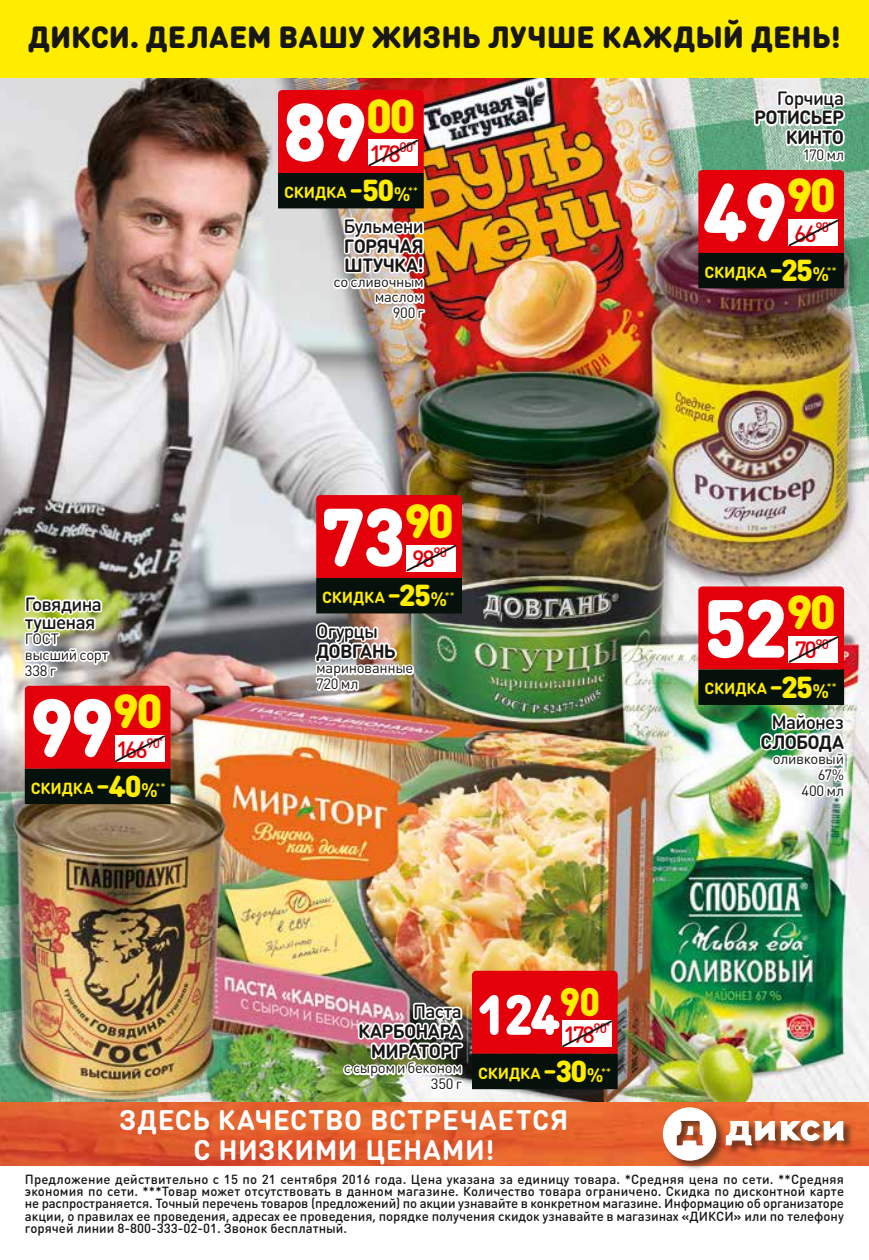
<style>
.page{position:relative;width:869px;height:1260px;background:#fff}
.page>*{position:absolute;margin:0;border:0;box-sizing:border-box;transform-origin:0 0}
.t1{font:900 80.85px "DIN Round Pro";letter-spacing:-.04em;color:#fff}
.t2{font:900 55.65px "DIN Round Pro";color:#fff;scale:.95 1}
.t3{font:900 30.28px "DIN Round Pro";letter-spacing:.005em;color:#181716}
.t4{font:700 28px/29.8px "DIN Round Pro";letter-spacing:.025em;color:#fff;text-align:center}
.t5{font:500 23.28px "DIN Round Pro";letter-spacing:-.095em;color:#e3000b}
.t6{font:700 19.07px/19.9px "DIN Round Pro";letter-spacing:-.045em;color:#181716;text-align:right}
.t7{font:500 19.07px/18px "DIN Round Pro";letter-spacing:-.04em;color:#181716}
.t8{font:700 15.92px "DIN Round Pro";letter-spacing:-.01em;color:#ffed00}
.t9{font:14.7px/15.8px "DIN Round Pro";letter-spacing:-.025em;color:#181716;text-align:right}
.t10{font:500 13.12px/12.2px "DIN Round Pro";color:#181716;text-align:justify}
.s1{font-size:28.18px}
.s2{font-weight:900;font-size:29.93px}
.s3{font-size:19.43px}
</style>
<div class="page">
<img style="left:0;top:78px;width:868px;height:1024px">
<div style="left:25px;top:769px;width:145px;height:35px;background:#06110b"></div>
<svg style="left:25px;top:686px;width:145px;height:83px;background:#e31a24"></svg>
<div style="left:698px;top:253px;width:145px;height:35px;background:#06110b"></div>
<div style="left:698px;top:670px;width:145px;height:34px;background:#06110b"></div>
<div style="left:698px;top:669px;width:145px;height:36px;border:1px solid #06110b"></div>
<svg style="left:698px;top:586px;width:145px;height:83px;background:#e41c26"></svg>
<div style="left:278px;top:174px;width:145px;height:34px;background:#06110b"></div>
<div style="left:278px;top:173px;width:145px;height:35px;border:1px solid #06110b"></div>
<svg style="left:278px;top:90px;width:145px;height:83px;background:#e41a24"></svg>
<div style="left:316px;top:579px;width:145px;height:34px;background:#06110b"></div>
<div style="left:316px;top:578px;width:145px;height:35px;border:1px solid #06110b"></div>
<svg style="left:316px;top:495px;width:145px;height:83px;background:#e31b24"></svg>
<div style="left:472px;top:1054px;width:145px;height:35px;background:#06110b"></div>
<svg style="left:472px;top:971px;width:145px;height:83px;background:#e31a24"></svg>
<img style="left:341px;top:1000px;width:125px;height:95px">
<img style="left:21px;top:593px;width:92px;height:87px">
<svg style="left:698px;top:86px;width:149px;height:167px"></svg>
<img style="left:756px;top:705px;width:92px;height:95px">
<img style="left:331px;top:213px;width:97px;height:109px">
<img style="left:312px;top:620px;width:105px;height:76px">
<img style="left:0;top:1102px;width:868px;height:63px">
<div style="left:662px;top:1107px;width:191px;height:64px;background:#181716;opacity:.57"></div>
<svg style="left:662px;top:1107px;width:181px;height:54px"></svg>
<div style="left:0;top:0;width:868px;height:78px;background:#ffed00"></div>
<h3 class="t3" style="left:28px;top:14px;width:814px">ДИКСИ. ДЕЛАЕМ ВАШУ ЖИЗНЬ ЛУЧШЕ КАЖДЫЙ ДЕНЬ!</h3>
<h1 class="t1" style="left:283px;top:71px;width:134px">89<sup>00</sup></h1>
<p class="t8" style="left:284px;top:181px;width:136px">СКИДКА <span class="s1">–</span><span class="s2">50</span><span class="s3">%</span><sup>**</sup></p>
<h3 class="t5" style="left:369px;top:138px;width:48px">178<sup>00</sup><sup>*</sup></h3>
<h3 class="t7" style="left:25px;top:594px;width:79px">Говядина тушеная</h3>
<p class="t9" style="left:25px;top:631px;width:85px;text-align:left">ГОСТ высший сорт<br>338 г</p>
<h1 class="t1" style="left:30px;top:666px;width:134px">99<sup>90</sup></h1>
<p class="t8" style="left:31px;top:777px;width:136px">СКИДКА <span class="s1">–</span><span class="s2">40</span><span class="s3">%</span><sup>**</sup></p>
<h3 class="t5" style="left:116px;top:733px;width:48px">166<sup>90</sup><sup>*</sup></h3>
<h3 class="t7" style="left:343px;top:216px;width:82px">Бульмени</h3>
<h3 class="t6" style="left:344px;top:236px;width:81px;line-height:19.1px;text-align:left">ГОРЯЧАЯ<br>ШТУЧКА!</h3>
<p class="t9" style="left:333px;top:274px;width:92px;line-height:15.2px">со сливочным маслом<br>900 г</p>
<h1 class="t1" style="left:321px;top:476px;width:134px">73<sup>90</sup></h1>
<p class="t8" style="left:322px;top:586px;width:134px">СКИДКА <span class="s1">–</span><span class="s2">25</span><span class="s3">%</span><sup>**</sup></p>
<h3 class="t5" style="left:412px;top:543px;width:40px">98<sup>90</sup><sup>*</sup></h3>
<h3 class="t7" style="left:316px;top:621px;width:63px">Огурцы</h3>
<h3 class="t6" style="left:316px;top:640px;width:81px">ДОВГАНЬ</h3>
<p class="t9" style="left:316px;top:660px;width:98px;text-align:left">маринованные<br>720 мл</p>
<h3 class="t7" style="left:413px;top:1001px;width:50px">Паста</h3>
<h3 class="t6" style="left:358px;top:1020px;width:105px">КАРБОНАРА<br>МИРАТОРГ</h3>
<p class="t9" style="left:343px;top:1060px;width:120px">с сыром и беконом<br>350 г</p>
<h2 class="t2" style="left:477px;top:972px;width:131px">124<sup>90</sup></h2>
<p class="t8" style="left:478px;top:1062px;width:135px">СКИДКА <span class="s1">–</span><span class="s2">30</span><span class="s3">%</span><sup>**</sup></p>
<h3 class="t5" style="left:563px;top:1018px;width:48px">178<sup>90</sup><sup>*</sup></h3>
<h3 class="t4" style="left:119px;top:1104px;width:450px">ЗДЕСЬ КАЧЕСТВО ВСТРЕЧАЕТСЯ<br>С НИЗКИМИ ЦЕНАМИ!</h3>
<h3 class="t7" style="left:776px;top:88px;width:69px">Горчица</h3>
<h3 class="t6" style="left:753px;top:107px;width:91px">РОТИСЬЕР<br>КИНТО</h3>
<p class="t9" style="left:802px;top:146px;width:43px">170 мл</p>
<h1 class="t1" style="left:703px;top:151px;width:134px">49<sup>90</sup></h1>
<p class="t8" style="left:704px;top:261px;width:134px">СКИДКА <span class="s1">–</span><span class="s2">25</span><span class="s3">%</span><sup>**</sup></p>
<h3 class="t5" style="left:793px;top:218px;width:39px">66<sup>90</sup><sup>*</sup></h3>
<h1 class="t1" style="left:703px;top:567px;width:134px">52<sup>90</sup></h1>
<p class="t8" style="left:704px;top:677px;width:134px">СКИДКА <span class="s1">–</span><span class="s2">25</span><span class="s3">%</span><sup>**</sup></p>
<h3 class="t5" style="left:794px;top:634px;width:39px">70<sup>90</sup><sup>*</sup></h3>
<h3 class="t7" style="left:771px;top:712px;width:74px">Майонез</h3>
<h3 class="t6" style="left:760px;top:731px;width:85px">СЛОБОДА</h3>
<p class="t9" style="left:772px;top:750px;width:73px">оливковый<br>67%<br>400 мл</p>
<p class="t10" style="left:25px;top:1173px;width:820px">Предложение действительно с 15 по 21 сентября 2016 года. Цена указана за единицу товара. *Средняя цена по сети. **Средняя экономия по сети. ***Товар может отсутствовать в данном магазине. Количество товара ограничено. Скидка по дисконтной карте не распространяется. Точный перечень товаров (предложений) по акции узнавайте в конкретном магазине. Информацию об организаторе акции, о правилах ее проведения, адресах ее проведения, порядке получения скидок узнавайте в магазинах «ДИКСИ» или по телефону горячей линии 8-800-333-02-01. Звонок бесплатный.</p>
</div>
